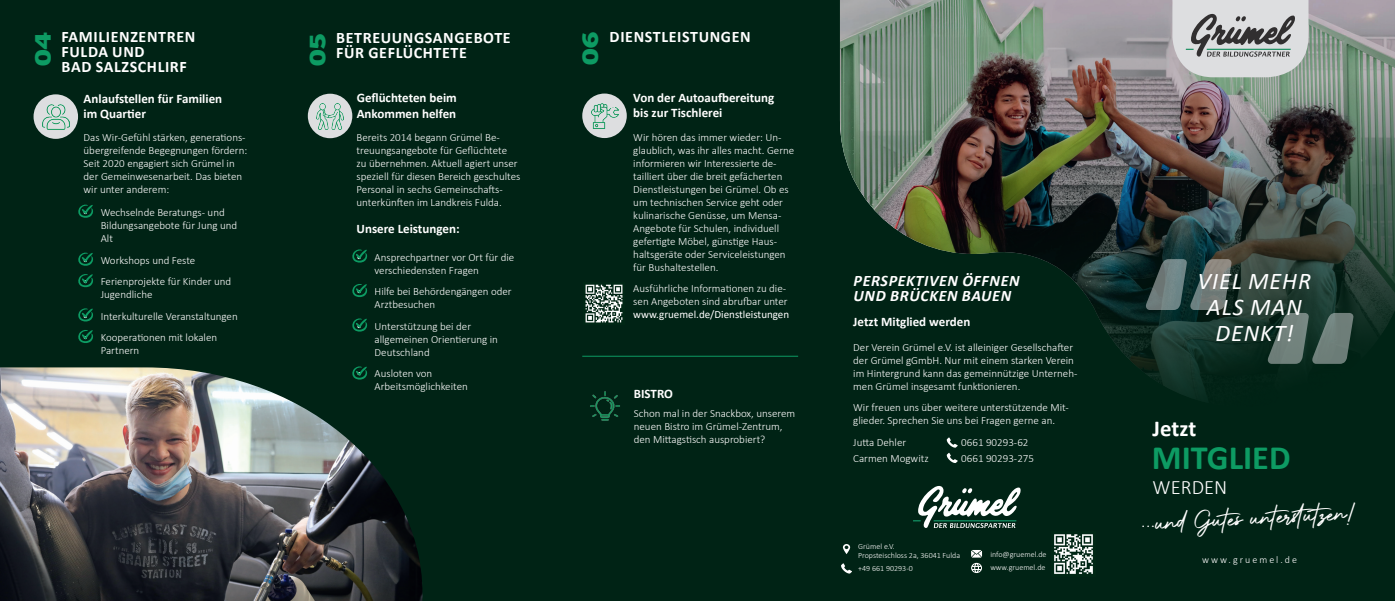
<style>
.page{position:relative;width:1395px;height:601px;background:#002315}
.page>*{position:absolute;margin:0;border:0;box-sizing:border-box;transform-origin:0 0}
.t1{font:700 34.2px "Calibri";color:#0d9b63}
.t2{font:32px "Authentic Signature";color:#fff}
.t3{font:italic 24px "Calibri";letter-spacing:.04em;color:#fff}
.t4{font:700 22.8px "Calibri";color:#fff}
.t5{font:21.8px "Museo Sans 900";color:#0d9b63;scale:1.33 1}
.t6{font:300 20.5px "Calibri";color:#fff}
.Headliners{font:700 16px/15px "Calibri";letter-spacing:.04em;color:#fff}
.Headliners_White{font:italic 700 16px "Calibri";letter-spacing:.04em;color:#fff}
.Headline_Small{font:700 13px/15.6px "Calibri";color:#fff}
.Small_Text_Black{font:300 11px/13px "Calibri";color:#fff}
.Small_Text_White{font:300 11px/13px "Calibri";color:#fff}
.t7{font:300 10px "Calibri";letter-spacing:.2em;color:#fff}
.t8{font:300 8px "Calibri";color:#fff}
.s1{font-weight:400}
</style>
<div class="page">
<img style="left:840px;top:0;width:555px;height:399px">
<svg style="left:843px;top:544px;width:7px;height:10px"></svg>
<svg style="left:841px;top:563px;width:11px;height:11px"></svg>
<svg style="left:971px;top:550px;width:11px;height:23px"></svg>
<svg style="left:1146px;top:259px;width:85px;height:51px;background:#526462"></svg>
<svg style="left:1268px;top:313px;width:85px;height:51px"></svg>
<img style="left:0;top:367px;width:422px;height:234px">
<svg style="left:1172px;top:0;width:136px;height:77px;background:#bcbebf"></svg>
<svg style="left:913px;top:486px;width:107px;height:42px"></svg>
<svg style="left:78px;top:274px;width:15px;height:14px"></svg>
<svg style="left:78px;top:330px;width:15px;height:13px"></svg>
<svg style="left:78px;top:252px;width:15px;height:14px"></svg>
<svg style="left:78px;top:308px;width:15px;height:14px"></svg>
<svg style="left:78px;top:204px;width:15px;height:14px"></svg>
<hr style="left:582px;top:356px;width:216px;height:1px;background:#0d9b63">
<img style="left:1054px;top:534px;width:39px;height:40px">
<img style="left:590px;top:391px;width:30px;height:30px">
<svg style="left:352px;top:284px;width:15px;height:13px"></svg>
<svg style="left:352px;top:366px;width:15px;height:14px"></svg>
<svg style="left:352px;top:249px;width:15px;height:14px"></svg>
<svg style="left:352px;top:318px;width:15px;height:14px"></svg>
<svg style="left:947px;top:437px;width:11px;height:26px"></svg>
<img style="left:585px;top:284px;width:38px;height:39px">
<div style="left:34px;top:94px;width:44px;height:45px;background:#dddee0;border-radius:50%"></div>
<img style="left:42px;top:104px;width:27px;height:26px">
<div style="left:308px;top:94px;width:44px;height:44px;background:#dddee0;border-radius:50%"></div>
<img style="left:317px;top:103px;width:26px;height:27px">
<div style="left:582px;top:94px;width:45px;height:44px;background:#dddee0;border-radius:50%"></div>
<img style="left:591px;top:103px;width:27px;height:26px">
<p class="Headliners" style="left:609px;top:29px;width:143px">DIENSTLEISTUNGEN</p>
<p class="t5" style="left:31px;top:67px;width:28px;rotate:-90deg">04</p>
<p class="t5" style="left:305px;top:67px;width:27px;rotate:-90deg">05</p>
<p class="t5" style="left:578px;top:66px;width:28px;rotate:-90deg">06</p>
<p class="Headline_Small" style="left:84px;top:90px;width:140px">Anlaufstellen für Familien im Quartier</p>
<p class="Headline_Small" style="left:633px;top:90px;width:143px">Von der Autoaufbereitung</p>
<p class="Headliners" style="left:336px;top:30px;width:176px">BETREUUNGSANGEBOTE<br>FÜR GEFLÜCHTETE</p>
<p class="Headliners" style="left:62px;top:29px;width:135px">FAMILIENZENTREN<br>FULDA UND</p>
<p class="Headliners" style="left:62px;top:59px;width:127px">BAD SALZSCHLIRF</p>
<p class="Headline_Small" style="left:357px;top:90px;width:102px">Geflüchteten beim<br>Ankommen helfen</p>
<p class="Headline_Small" style="left:633px;top:105px;width:91px">bis zur Tischlerei</p>
<p class="Small_Text_Black" style="left:84px;top:131px;width:165px">Das Wir-Gefühl stärken, generations&shy;übergreifende Begegnungen fördern:<br>Seit 2020 engagiert sich Grümel in der Gemeinwesenarbeit. Das bieten wir unter anderem:</p>
<p class="Small_Text_Black" style="left:101px;top:206px;width:138px;text-indent:-18px">• Wechselnde Beratungs- und<br>Bildungsangebote für Jung und<br>Alt</p>
<p class="Small_Text_Black" style="left:83px;top:253px;width:114px">• Workshops und Feste</p>
<p class="Small_Text_Black" style="left:101px;top:275px;width:132px;text-indent:-18px">• Ferienprojekte für Kinder und<br>Jugendliche</p>
<p class="Small_Text_Black" style="left:83px;top:309px;width:156px">• Interkulturelle Veranstaltungen</p>
<p class="Small_Text_Black" style="left:101px;top:331px;width:118px;text-indent:-18px">• Kooperationen mit lokalen<br>Partnern</p>
<p class="Small_Text_Black" style="left:356px;top:131px;width:165px">Bereits 2014 begann Grümel Be&shy;treuungsangebote für Geflüchtete<br>zu übernehmen. Aktuell agiert unser speziell für diesen Bereich geschultes Personal in sechs Gemeinschafts&shy;unterkünften im Landkreis Fulda.</p>
<p class="Headline_Small" style="left:356px;top:220px;width:105px">Unsere Leistungen:</p>
<p class="Small_Text_Black" style="left:374px;top:250px;width:141px;text-indent:-18px">• Ansprechpartner vor Ort für die verschiedensten Fragen</p>
<p class="Small_Text_Black" style="left:374px;top:285px;width:139px;text-indent:-18px">• Hilfe bei Behördengängen oder<br>Arztbesuchen</p>
<p class="Small_Text_Black" style="left:374px;top:319px;width:125px;text-indent:-18px">• Unterstützung bei der allgemeinen Orientierung in<br>Deutschland</p>
<p class="Small_Text_Black" style="left:374px;top:367px;width:95px;text-indent:-18px">• Ausloten von<br>Arbeitsmöglichkeiten</p>
<p class="Small_Text_Black" style="left:633px;top:130px;width:162px">Wir hören das immer wieder: Un&shy;glaublich, was ihr alles macht. Gerne informieren wir Interessierte de&shy;tailliert über die breit gefächerten Dienstleistungen bei Grümel. Ob es um technischen Service geht oder kulinarische Genüsse, um Mensa-Angebote für Schulen, individuell gefertigte Möbel, günstige Haus&shy;haltsgeräte oder Serviceleistungen für Bushaltestellen.</p>
<p class="Small_Text_Black" style="left:633px;top:282px;width:157px">Ausführliche Informationen zu die&shy;sen Angeboten sind abrufbar unter <span class="s1">www.gruemel.de/Dienstleistungen</span></p>
<p class="Headline_Small" style="left:634px;top:386px;width:41px">BISTRO</p>
<p class="Small_Text_Black" style="left:634px;top:407px;width:163px">Schon mal in der Snackbox, unserem neuen Bistro im Grümel-Zentrum, den Mittagstisch ausprobiert?</p>
<p class="Headliners_White" style="left:853px;top:270px;width:168px">PERSPEKTIVEN ÖFFNEN</p>
<p class="Headliners_White" style="left:853px;top:285px;width:159px">UND BRÜCKEN BAUEN</p>
<p class="Headline_Small" style="left:853px;top:314px;width:119px">Jetzt Mitglied werden</p>
<p class="Small_Text_White" style="left:853px;top:340px;width:226px">Der Verein Grümel e.V. ist alleiniger Gesellschafter der Grümel gGmbH. Nur mit einem starken Verein im Hintergrund kann das gemeinnützige Unterneh&shy;men Grümel insgesamt funktionieren.</p>
<p class="Small_Text_White" style="left:853px;top:401px;width:217px">Wir freuen uns über weitere unterstützende Mit&shy;glieder. Sprechen Sie uns bei Fragen gerne an.</p>
<p class="Small_Text_White" style="left:853px;top:435px;width:54px">Jutta Dehler</p>
<p class="Small_Text_White" style="left:961px;top:435px;width:69px">0661 90293-62</p>
<p class="Small_Text_White" style="left:853px;top:451px;width:77px">Carmen Mogwitz</p>
<p class="Small_Text_White" style="left:961px;top:451px;width:74px">0661 90293-275</p>
<p class="t8" style="left:858px;top:541px;width:38px">Grümel e.V.</p>
<p class="t8" style="left:858px;top:550px;width:103px">Propsteischloss 2a, 36041 Fulda</p>
<p class="t8" style="left:858px;top:564px;width:56px">+49 661 90293-0</p>
<p class="t8" style="left:990px;top:549px;width:58px">info@gruemel.de</p>
<p class="t8" style="left:990px;top:562px;width:57px">www.gruemel.de</p>
<p class="t3" style="left:1197px;top:264px;width:115px">VIEL MEHR</p>
<p class="t3" style="left:1207px;top:290px;width:96px">ALS MAN</p>
<p class="t3" style="left:1215px;top:316px;width:80px">DENKT!</p>
<p class="t4" style="left:1152px;top:412px;width:45px">Jetzt</p>
<p class="t1" style="left:1152px;top:434px;width:140px">MITGLIED</p>
<p class="t6" style="left:1152px;top:474px;width:76px">WERDEN</p>
<p class="t2" style="left:1139px;top:506px;width:216px;rotate:-3deg">...und Gutes unterst ützen!</p>
<p class="t7" style="left:1202px;top:554px;width:96px">www.gruemel.de</p>
</div>
